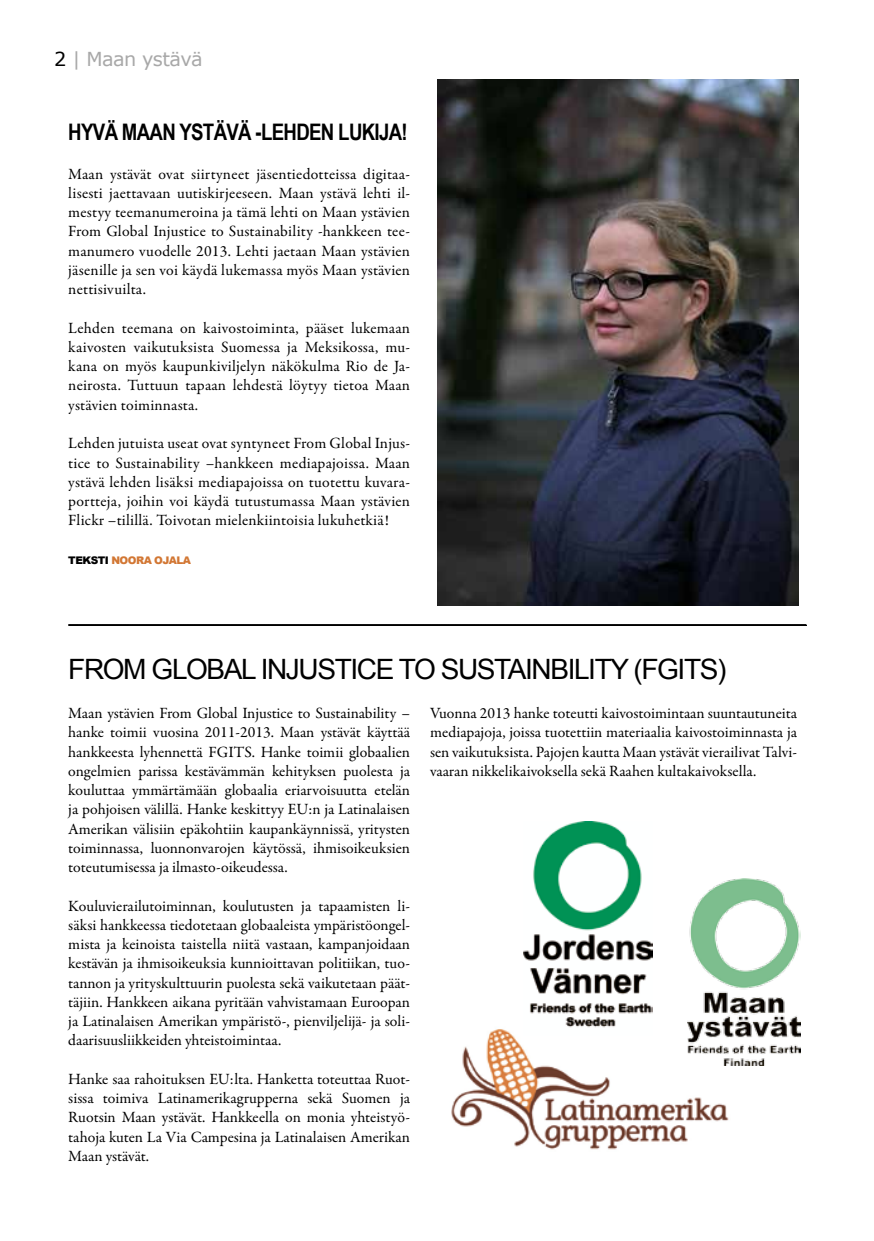
<style>
.page{position:relative;width:874px;height:1241px;background:#fff}
.page>*{position:absolute;margin:0;border:0;box-sizing:border-box;transform-origin:0 0}
.t1{font:28px "Arial";letter-spacing:-.05em;color:#000}
.t2{font:700 22.75px "Arial Narrow";letter-spacing:-.03em;color:#000}
.t3{font:19.25px "Verdana";letter-spacing:-.03em;color:#a8a8a8}
.t4{font:15.75px/19.2px "Garamond Premr Pro";color:#000;text-align:justify}
.t5{font:900 10.5px "Arial";letter-spacing:-.05em;color:#d27734}
.s1{color:#000}
</style>
<div class="page">
<svg style="left:68px;top:624px;width:738px;height:1px"></svg>
<img style="left:451px;top:1029px;width:309px;height:121px">
<img style="left:687px;top:878px;width:112px;height:187px">
<img style="left:523px;top:821px;width:129px;height:214px">
<img style="left:437px;top:79px;width:360px;height:526px">
<p class="t3" style="left:54px;top:45px;width:150px"><span class="s1">2</span> | Maan ystävä</p>
<h2 class="t2" style="left:68px;top:115px;width:341px">HYVÄ MAAN YSTÄVÄ -LEHDEN LUKIJA!</h2>
<p class="t4" style="left:68px;top:164px;width:343px">Maan ystävät ovat siirtyneet jäsentiedotteissa digitaa&shy;lisesti jaettavaan uutiskirjeeseen. Maan ystävä lehti il&shy;mestyy teemanumeroina ja tämä lehti on Maan ystävien From Global Injustice to Sustainability -hankkeen tee&shy;manumero vuodelle 2013. Lehti jaetaan Maan ystävien jäsenille ja sen voi käydä lukemassa myös Maan ystävien nettisivuilta.</p>
<p class="t4" style="left:68px;top:318px;width:343px">Lehden teemana on kaivostoiminta, pääset lukemaan kaivosten vaikutuksista Suomessa ja Meksikossa, mu&shy;kana on myös kaupunkiviljelyn näkökulma Rio de Ja&shy;neirosta. Tuttuun tapaan lehdestä löytyy tietoa Maan ystävien toiminnasta.</p>
<p class="t4" style="left:68px;top:434px;width:343px">Lehden jutuista useat ovat syntyneet From Global Injus&shy;tice to Sustainability –hankkeen mediapajoissa. Maan ystävä lehden lisäksi mediapajoissa on tuotettu kuvara&shy;portteja, joihin voi käydä tutustumassa Maan ystävien Flickr –tilillä. Toivotan mielenkiintoisia lukuhetkiä!</p>
<p class="t5" style="left:68px;top:552px;width:124px"><span class="s1">TEKSTI</span> NOORA OJALA</p>
<h1 class="t1" style="left:68px;top:651px;width:659px">FROM GLOBAL INJUSTICE TO SUSTAINBILITY (FGITS)</h1>
<p class="t4" style="left:430px;top:703px;width:368px">Vuonna 2013 hanke toteutti kaivostoimintaan suuntautuneita mediapajoja, joissa tuotettiin materiaalia kaivostoiminnasta ja sen vaikutuksista. Pajojen kautta Maan ystävät vierailivat Talvi&shy;vaaran nikkelikaivoksella sekä Raahen kultakaivoksella.</p>
<p class="t4" style="left:68px;top:703px;width:343px">Maan ystävien From Global Injustice to Sustainability – hanke toimii vuosina 2011-2013. Maan ystävät käyttää hankkeesta lyhennettä FGITS. Hanke toimii globaalien ongelmien parissa kestävämmän kehityksen puolesta ja kouluttaa ymmärtämään globaalia eriarvoisuutta etelän ja pohjoisen välillä. Hanke keskittyy EU:n ja Latinalaisen Amerikan välisiin epäkohtiin kaupankäynnissä, yritysten toiminnassa, luonnonvarojen käytössä, ihmisoikeuksien toteutumisessa ja ilmasto-oikeudessa.</p>
<p class="t4" style="left:68px;top:896px;width:343px">Kouluvierailutoiminnan, koulutusten ja tapaamisten li&shy;säksi hankkeessa tiedotetaan globaaleista ympäristöongel&shy;mista ja keinoista taistella niitä vastaan, kampanjoidaan kestävän ja ihmisoikeuksia kunnioittavan politiikan, tuo&shy;tannon ja yrityskulttuurin puolesta sekä vaikutetaan päät&shy;täjiin. Hankkeen aikana pyritään vahvistamaan Euroopan ja Latinalaisen Amerikan ympäristö-, pienviljelijä- ja soli&shy;daarisuusliikkeiden yhteistoimintaa.</p>
<p class="t4" style="left:68px;top:1069px;width:343px">Hanke saa rahoituksen EU:lta. Hanketta toteuttaa Ruot&shy;sissa toimiva Latinamerikagrupperna sekä Suomen ja Ruotsin Maan ystävät. Hankkeella on monia yhteistyö&shy;tahoja kuten La Via Campesina ja Latinalaisen Amerikan Maan ystävät.</p>
</div>
